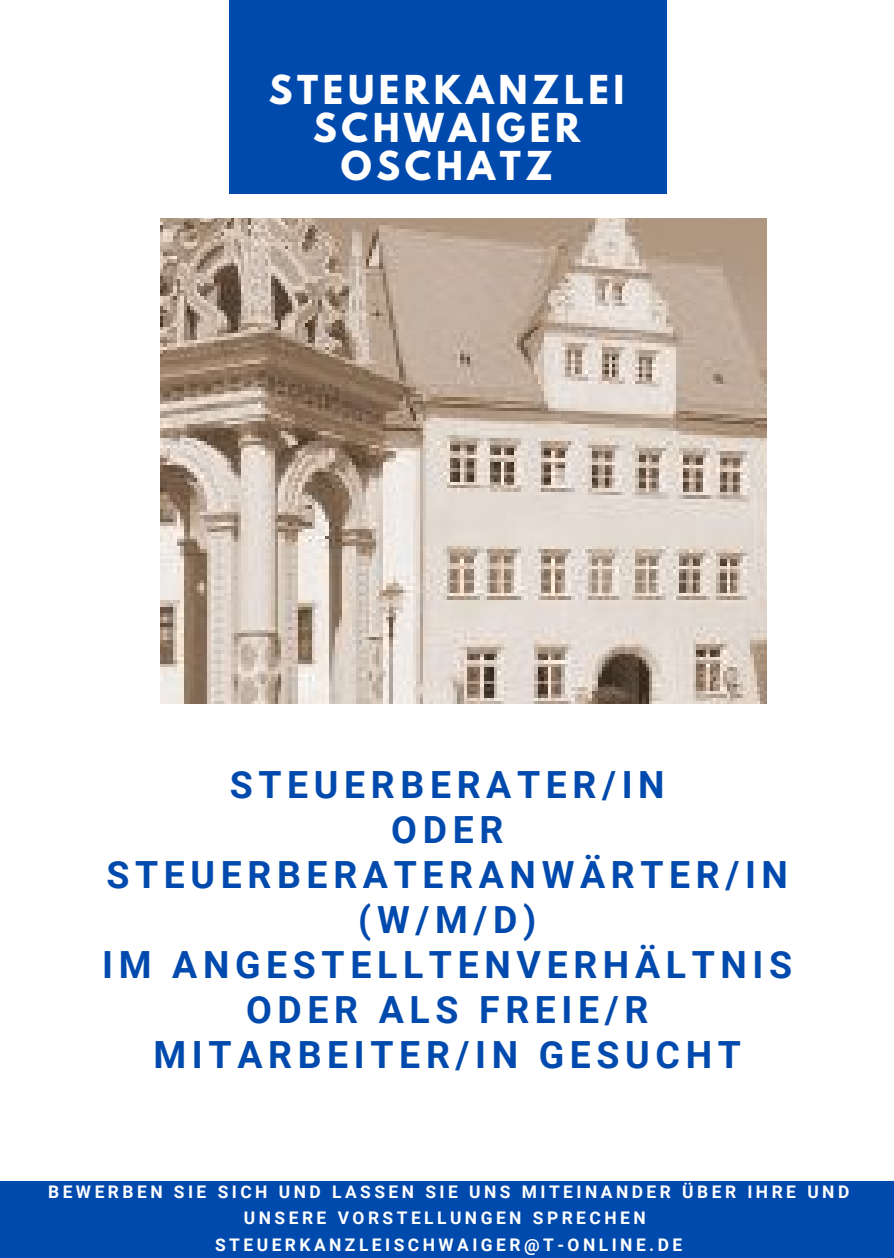
<style>
.page{position:relative;width:894px;height:1258px;background:#fff}
.page>*{position:absolute;margin:0;border:0;box-sizing:border-box;transform-origin:0 0}
.t1{font:700 37.5px/45px "Roboto";letter-spacing:.15em;color:#004aad;text-align:center}
.t2{font:700 35.4px "League Spartan";letter-spacing:.13em;color:#fff}
.t3{font:700 17.4px/26.7px "Roboto";letter-spacing:.2em;color:#fff;text-align:center}
</style>
<div class="page">
<img style="left:160px;top:219px;width:606px;height:485px">
<div style="left:230px;top:0;width:436px;height:194px;background:#004aad"></div>
<div style="left:0;top:1181px;width:893px;height:77px;background:#004aad"></div>
<p class="t2" style="left:269px;top:73px;width:357px">STEUERKANZLEI</p>
<p class="t2" style="left:313px;top:110px;width:268px">SCHWAIGER</p>
<p class="t2" style="left:341px;top:148px;width:213px">OSCHATZ</p>
<p class="t1" style="left:230px;top:763px;width:436px">STEUERBERATER/IN</p>
<p class="t1" style="left:106px;top:808px;width:683px">ODER<br>STEUERBERATERANWÄRTER/IN (W/M/D)</p>
<p class="t1" style="left:102px;top:943px;width:691px">IM ANGESTELLTENVERHÄLTNIS<br>ODER ALS FREIE/R<br>MITARBEITER/IN GESUCHT</p>
<p class="t3" style="left:48px;top:1178px;width:802px">BEWERBEN SIE SICH UND LASSEN SIE UNS MITEINANDER ÜBER IHRE UND<br>UNSERE VORSTELLUNGEN SPRECHEN</p>
<p class="t3" style="left:215px;top:1232px;width:468px">STEUERKANZLEISCHWAIGER@T-ONLINE.DE</p>
</div>
